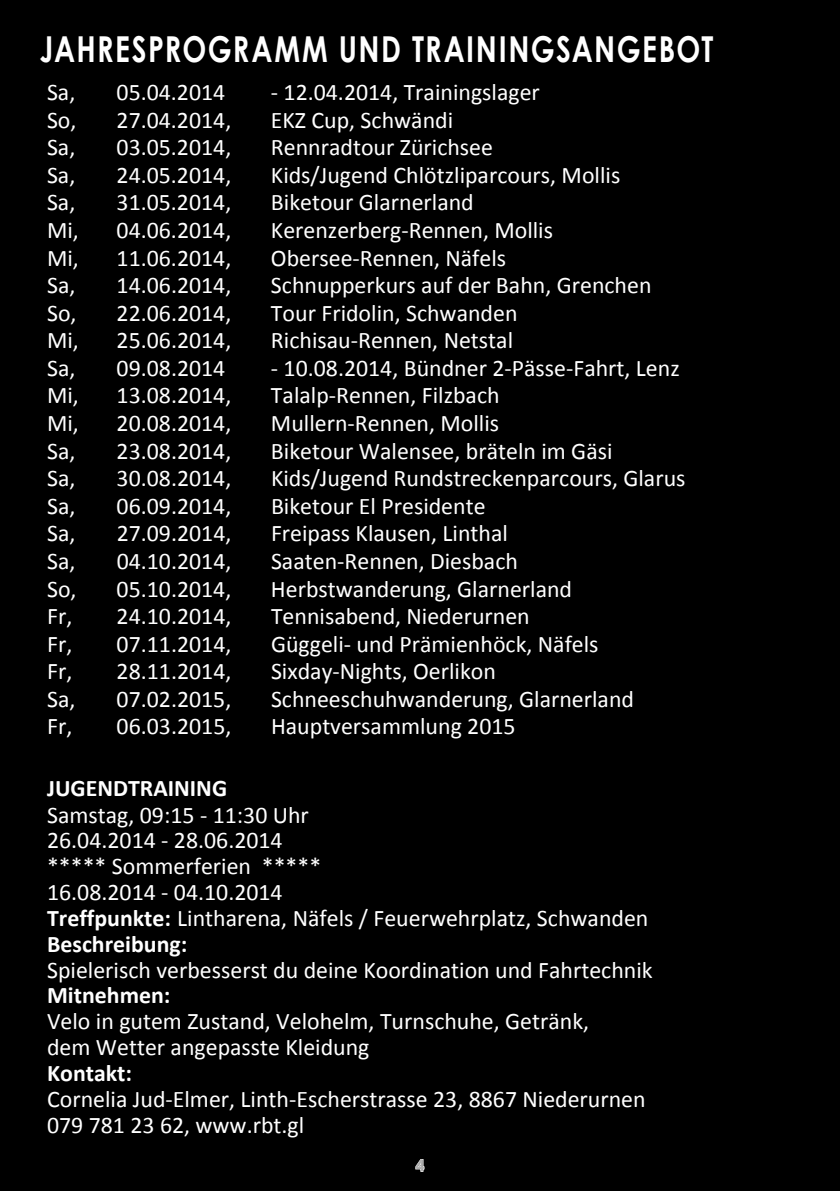
<style>
.page{position:relative;width:840px;height:1191px;background:#fff}
.page>*{position:absolute;margin:0;border:0;box-sizing:border-box;transform-origin:0 0}
.t1{font:700 35.8px "Century Gothic";letter-spacing:.05em;color:#fff;scale:.8 1}
.t2{font:23.8px/25.8px "Calibri";color:#fff}
.t3{font:700 23.8px "Calibri";color:#fff}
.t4{font:700 16px "Century Gothic";color:#b2b2b2}
.s1{font-weight:700}
</style>
<div class="page">
<div style="left:0;top:0;width:839px;height:1191px;background:#000"></div>
<svg style="left:415px;top:1159px;width:10px;height:13px"></svg>
<h1 class="t1" style="left:40px;top:22px;width:843px">JAH RESPROGRAMM U ND TRAININGSANGEBOT</h1>
<p class="t2" style="left:47px;top:79px;width:30px">Sa,</p>
<p class="t2" style="left:116px;top:79px;width:110px">05.04.2014</p>
<p class="t2" style="left:271px;top:79px;width:270px">‐ 12.04.2014, Trainingslager</p>
<p class="t2" style="left:47px;top:106px;width:31px">So,</p>
<p class="t2" style="left:116px;top:106px;width:116px">27.04.2014,</p>
<p class="t2" style="left:271px;top:106px;width:184px">EKZ Cup, Schwändi</p>
<p class="t2" style="left:47px;top:134px;width:30px">Sa,</p>
<p class="t2" style="left:116px;top:134px;width:116px">03.05.2014,</p>
<p class="t2" style="left:271px;top:134px;width:223px">Rennradtour Zürichsee</p>
<p class="t2" style="left:47px;top:161px;width:30px">Sa,</p>
<p class="t2" style="left:116px;top:161px;width:116px">24.05.2014,</p>
<p class="t2" style="left:271px;top:161px;width:351px">Kids/Jugend Chlötzliparcours, Mollis</p>
<p class="t2" style="left:47px;top:189px;width:30px">Sa,</p>
<p class="t2" style="left:116px;top:189px;width:116px">31.05.2014,</p>
<p class="t2" style="left:271px;top:189px;width:204px">Biketour Glarnerland</p>
<p class="t2" style="left:47px;top:216px;width:33px">Mi,</p>
<p class="t2" style="left:116px;top:216px;width:116px">04.06.2014,</p>
<p class="t2" style="left:271px;top:216px;width:283px">Kerenzerberg‐Rennen, Mollis</p>
<p class="t2" style="left:47px;top:244px;width:33px">Mi,</p>
<p class="t2" style="left:116px;top:244px;width:116px">11.06.2014,</p>
<p class="t2" style="left:271px;top:244px;width:237px">Obersee‐Rennen, Näfels</p>
<p class="t2" style="left:47px;top:272px;width:30px">Sa,</p>
<p class="t2" style="left:117px;top:272px;width:116px">14.06.2014,</p>
<p class="t2" style="left:271px;top:272px;width:382px">Schnupperkurs auf der Bahn, Grenchen</p>
<p class="t2" style="left:47px;top:299px;width:31px">So,</p>
<p class="t2" style="left:116px;top:299px;width:116px">22.06.2014,</p>
<p class="t2" style="left:271px;top:299px;width:248px">Tour Fridolin, Schwanden</p>
<p class="t2" style="left:47px;top:327px;width:33px">Mi,</p>
<p class="t2" style="left:117px;top:327px;width:116px">25.06.2014,</p>
<p class="t2" style="left:271px;top:327px;width:243px">Richisau‐Rennen, Netstal</p>
<p class="t2" style="left:47px;top:354px;width:30px">Sa,</p>
<p class="t2" style="left:117px;top:354px;width:110px">09.08.2014</p>
<p class="t2" style="left:271px;top:354px;width:410px">‐ 10.08.2014, Bündner 2‐Pässe‐Fahrt, Lenz</p>
<p class="t2" style="left:47px;top:382px;width:33px">Mi,</p>
<p class="t2" style="left:117px;top:382px;width:116px">13.08.2014,</p>
<p class="t2" style="left:271px;top:382px;width:230px">Talalp‐Rennen, Filzbach</p>
<p class="t2" style="left:47px;top:409px;width:33px">Mi,</p>
<p class="t2" style="left:117px;top:409px;width:116px">20.08.2014,</p>
<p class="t2" style="left:271px;top:409px;width:229px">Mullern‐Rennen, Mollis</p>
<p class="t2" style="left:47px;top:437px;width:30px">Sa,</p>
<p class="t2" style="left:117px;top:437px;width:116px">23.08.2014,</p>
<p class="t2" style="left:271px;top:437px;width:343px">Biketour Walensee, bräteln im Gäsi</p>
<p class="t2" style="left:47px;top:465px;width:30px">Sa,</p>
<p class="t2" style="left:117px;top:465px;width:116px">30.08.2014,</p>
<p class="t2" style="left:271px;top:465px;width:416px">Kids/Jugend Rundstreckenparcours, Glarus</p>
<p class="t2" style="left:47px;top:492px;width:30px">Sa,</p>
<p class="t2" style="left:117px;top:492px;width:116px">06.09.2014,</p>
<p class="t2" style="left:271px;top:492px;width:216px">Biketour El Presidente</p>
<p class="t2" style="left:47px;top:520px;width:30px">Sa,</p>
<p class="t2" style="left:117px;top:520px;width:116px">27.09.2014,</p>
<p class="t2" style="left:271px;top:520px;width:238px">Freipass Klausen, Linthal</p>
<p class="t2" style="left:47px;top:547px;width:30px">Sa,</p>
<p class="t2" style="left:117px;top:547px;width:116px">04.10.2014,</p>
<p class="t2" style="left:271px;top:547px;width:248px">Saaten‐Rennen, Diesbach</p>
<p class="t2" style="left:47px;top:575px;width:31px">So,</p>
<p class="t2" style="left:117px;top:575px;width:116px">05.10.2014,</p>
<p class="t2" style="left:271px;top:575px;width:302px">Herbstwanderung, Glarnerland</p>
<p class="t2" style="left:47px;top:602px;width:27px">Fr,</p>
<p class="t2" style="left:117px;top:602px;width:116px">24.10.2014,</p>
<p class="t2" style="left:271px;top:602px;width:260px">Tennisabend, Niederurnen</p>
<p class="t2" style="left:47px;top:630px;width:27px">Fr,</p>
<p class="t2" style="left:117px;top:630px;width:116px">07.11.2014,</p>
<p class="t2" style="left:271px;top:630px;width:329px">Güggeli‐ und Prämienhöck, Näfels</p>
<p class="t2" style="left:47px;top:658px;width:27px">Fr,</p>
<p class="t2" style="left:117px;top:658px;width:116px">28.11.2014,</p>
<p class="t2" style="left:271px;top:658px;width:226px">Sixday‐Nights, Oerlikon</p>
<p class="t2" style="left:47px;top:685px;width:30px">Sa,</p>
<p class="t2" style="left:117px;top:685px;width:116px">07.02.2015,</p>
<p class="t2" style="left:271px;top:685px;width:364px">Schneeschuhwanderung, Glarnerland</p>
<p class="t2" style="left:47px;top:713px;width:27px">Fr,</p>
<p class="t2" style="left:117px;top:713px;width:116px">06.03.2015,</p>
<p class="t2" style="left:271px;top:713px;width:246px">Hauptversammlung 2015</p>
<p class="t3" style="left:47px;top:771px;width:181px">JUGENDTRAINING</p>
<p class="t2" style="left:47px;top:801px;width:602px">Samstag, 09:15 ‐ 11:30 Uhr<br>26.04.2014 ‐ 28.06.2014<br>***** Sommerferien *****<br>16.08.2014 ‐ 04.10.2014<br><span class="s1">Treffpunkte:</span> Lintharena, Näfels / Feuerwehrplatz, Schwanden<br><span class="s1">Beschreibung:</span></p>
<p class="t2" style="left:47px;top:956px;width:606px">Spielerisch verbesserst du deine Koordination und Fahrtechnik</p>
<p class="t3" style="left:47px;top:978px;width:125px">Mitnehmen:</p>
<p class="t2" style="left:47px;top:1007px;width:543px">Velo in gutem Zustand, Velohelm, Turnschuhe, Getränk, dem Wetter angepasste Kleidung</p>
<p class="t3" style="left:47px;top:1056px;width:86px">Kontakt:</p>
<p class="t2" style="left:47px;top:1085px;width:599px">Cornelia Jud‐Elmer, Linth‐Escherstrasse 23, 8867 Niederurnen<br>079 781 23 62, www.rbt.gl</p>
<p class="t4" style="left:415px;top:1153px;width:10px">4</p>
</div>
